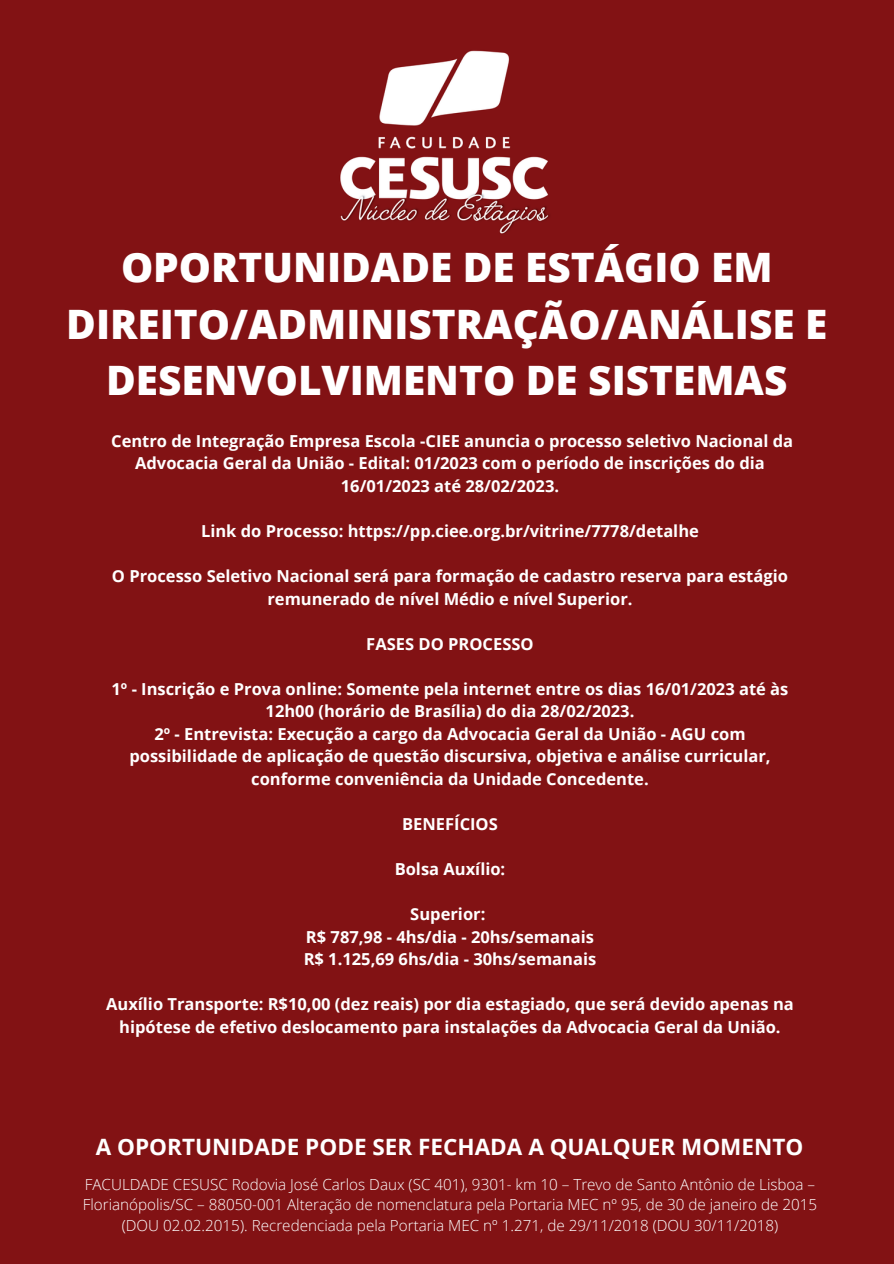
<style>
.page{position:relative;width:894px;height:1264px;background:#fff}
.page>*{position:absolute;margin:0;border:0;box-sizing:border-box;transform-origin:0 0}
.t1{font:800 40.5px/56.2px "Open Sans";color:#fff;text-align:center}
.t2{font:700 22.5px "Open Sans";color:#fff}
.t3{font:700 16.5px/22.5px "Open Sans";color:#fff;text-align:center}
.t4{font:300 15.3px/20.5px "Open Sans";color:#fff;text-align:center}
</style>
<div class="page">
<div style="left:0;top:0;width:893px;height:1263px;background:#821214"></div>
<img style="left:340px;top:50px;width:210px;height:184px">
<h1 class="t1" style="left:66px;top:238px;width:762px">OPORTUNIDADE DE ESTÁGIO EM<br>DIREITO/ADMINISTRAÇÃO/ANÁLISE E<br>DESENVOLVIMENTO DE SISTEMAS</h1>
<p class="t3" style="left:111px;top:429px;width:683px">Centro de Integração Empresa Escola -CIEE anuncia o processo seletivo Nacional da<br>Advocacia Geral da União - Edital: 01/2023 com o período de inscrições do dia<br>16/01/2023 até 28/02/2023.</p>
<p class="t3" style="left:201px;top:519px;width:499px">Link do Processo: https://pp.ciee.org.br/vitrine/7778/detalhe</p>
<p class="t3" style="left:112px;top:564px;width:677px">O Processo Seletivo Nacional será para formação de cadastro reserva para estágio remunerado de nível Médio e nível Superior.</p>
<p class="t3" style="left:366px;top:632px;width:169px">FASES DO PROCESSO</p>
<p class="t3" style="left:111px;top:677px;width:678px">1º - Inscrição e Prova online: Somente pela internet entre os dias 16/01/2023 até às 12h00 (horário de Brasília) do dia 28/02/2023.<br>2º - Entrevista: Execução a cargo da Advocacia Geral da União - AGU com possibilidade de aplicação de questão discursiva, objetiva e análise curricular, conforme conveniência da Unidade Concedente.</p>
<p class="t3" style="left:402px;top:812px;width:97px">BENEFÍCIOS</p>
<p class="t3" style="left:394px;top:857px;width:112px">Bolsa Auxílio:</p>
<p class="t3" style="left:303px;top:902px;width:294px">Superior:<br>R$ 787,98 - 4hs/dia - 20hs/semanais<br>R$ 1.125,69 6hs/dia - 30hs/semanais</p>
<p class="t3" style="left:106px;top:992px;width:689px">Auxílio Transporte: R$10,00 (dez reais) por dia estagiado, que será devido apenas na hipótese de efetivo deslocamento para instalações da Advocacia Geral da União.</p>
<h2 class="t2" style="left:96px;top:1131px;width:708px">A OPORTUNIDADE PODE SER FECHADA A QUALQUER MOMENTO</h2>
<p class="t4" style="left:83px;top:1173px;width:735px">FACULDADE CESUSC Rodovia José Carlos Daux (SC 401), 9301- km 10 – Trevo de Santo Antônio de Lisboa –<br>Florianópolis/SC – 88050-001 Alteração de nomenclatura pela Portaria MEC nº 95, de 30 de janeiro de 2015 (DOU 02.02.2015). Recredenciada pela Portaria MEC nº 1.271, de 29/11/2018 (DOU 30/11/2018)</p>
</div>
